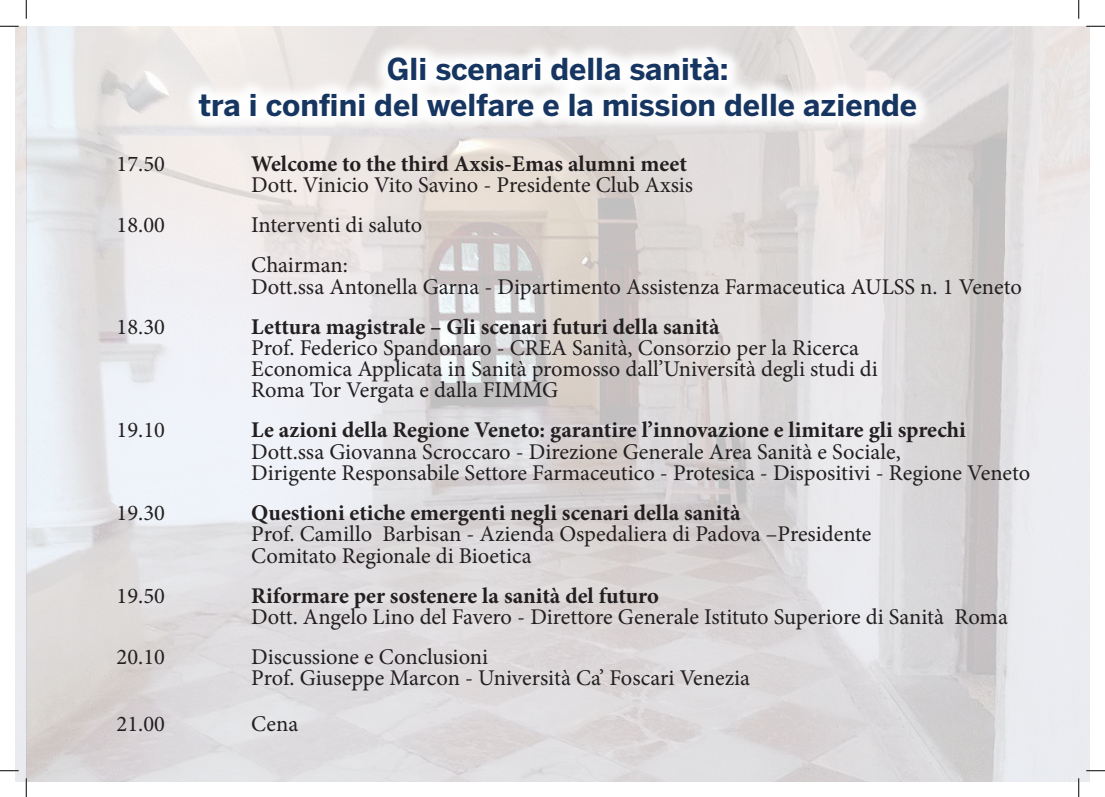
<style>
.page{position:relative;width:1105px;height:797px;background:#fff}
.page>*{position:absolute;margin:0;border:0;box-sizing:border-box;transform-origin:0 0}
.t1{font:700 30px/36px "Benton Sans";color:#163561;text-align:center}
.t2{font:22.5px/21.2px "Minion Pro";color:#231f20}
.t3{font:700 22.5px "Minion Pro";color:#231f20}
</style>
<div class="page">
<img style="left:16px;top:26px;width:1073px;height:755px">
<div style="left:182px;top:40px;width:751px;height:93px;background:#fff;opacity:.98"></div>
<svg style="left:0;top:25px;width:19px;height:2px"></svg>
<svg style="left:1086px;top:25px;width:19px;height:2px"></svg>
<svg style="left:0;top:770px;width:19px;height:1px"></svg>
<svg style="left:1086px;top:770px;width:19px;height:1px"></svg>
<svg style="left:25px;top:0;width:2px;height:19px"></svg>
<svg style="left:25px;top:778px;width:2px;height:19px"></svg>
<svg style="left:1078px;top:0;width:1px;height:19px"></svg>
<svg style="left:1078px;top:778px;width:1px;height:19px"></svg>
<h1 class="t1" style="left:198px;top:51px;width:720px">Gli scenari della sanità:<br>tra i confini del welfare e la mission delle aziende</h1>
<p class="t2" style="left:117px;top:153px;width:50px">17.50</p>
<p class="t3" style="left:251px;top:148px;width:437px">Welcome to the third Axsis-Emas alumni meet</p>
<p class="t2" style="left:251px;top:175px;width:443px">Dott. Vinicio Vito Savino - Presidente Club Axsis</p>
<p class="t2" style="left:117px;top:215px;width:50px">18.00</p>
<p class="t2" style="left:251px;top:205px;width:172px;line-height:40px">Interventi di saluto<br>Chairman:</p>
<p class="t2" style="left:251px;top:276px;width:772px">Dott.ssa Antonella Garna - Dipartimento Assistenza Farmaceutica AULSS n. 1 Veneto</p>
<p class="t2" style="left:117px;top:316px;width:50px">18.30</p>
<p class="t3" style="left:251px;top:310px;width:470px">Lettura magistrale – Gli scenari futuri della sanità</p>
<p class="t2" style="left:251px;top:337px;width:628px">Prof. Federico Spandonaro - CREA Sanità, Consorzio per la Ricerca<br>Economica Applicata in Sanità promosso dall’Università degli studi di<br>Roma Tor Vergata e dalla FIMMG</p>
<p class="t2" style="left:117px;top:420px;width:50px">19.10</p>
<p class="t3" style="left:251px;top:414px;width:716px">Le azioni della Regione Veneto: garantire l’innovazione e limitare gli sprechi</p>
<p class="t2" style="left:251px;top:441px;width:781px">Dott.ssa Giovanna Scroccaro - Direzione Generale Area Sanità e Sociale,<br>Dirigente Responsabile Settore Farmaceutico - Protesica - Dispositivi - Regione Veneto</p>
<p class="t2" style="left:117px;top:502px;width:50px">19.30</p>
<p class="t3" style="left:251px;top:497px;width:491px">Questioni etiche emergenti negli scenari della sanità</p>
<p class="t2" style="left:251px;top:523px;width:622px">Prof. Camillo Barbisan - Azienda Ospedaliera di Padova –Presidente<br>Comitato Regionale di Bioetica</p>
<p class="t2" style="left:117px;top:585px;width:50px">19.50</p>
<p class="t3" style="left:251px;top:579px;width:409px">Riformare per sostenere la sanità del futuro</p>
<p class="t2" style="left:251px;top:606px;width:758px">Dott. Angelo Lino del Favero - Direttore Generale Istituto Superiore di Sanità Roma</p>
<p class="t2" style="left:117px;top:646px;width:50px">20.10</p>
<p class="t2" style="left:251px;top:646px;width:500px">Discussione e Conclusioni<br>Prof. Giuseppe Marcon - Università Ca’ Foscari Venezia</p>
<p class="t2" style="left:117px;top:713px;width:50px">21.00</p>
<p class="t2" style="left:251px;top:713px;width:48px">Cena</p>
</div>
